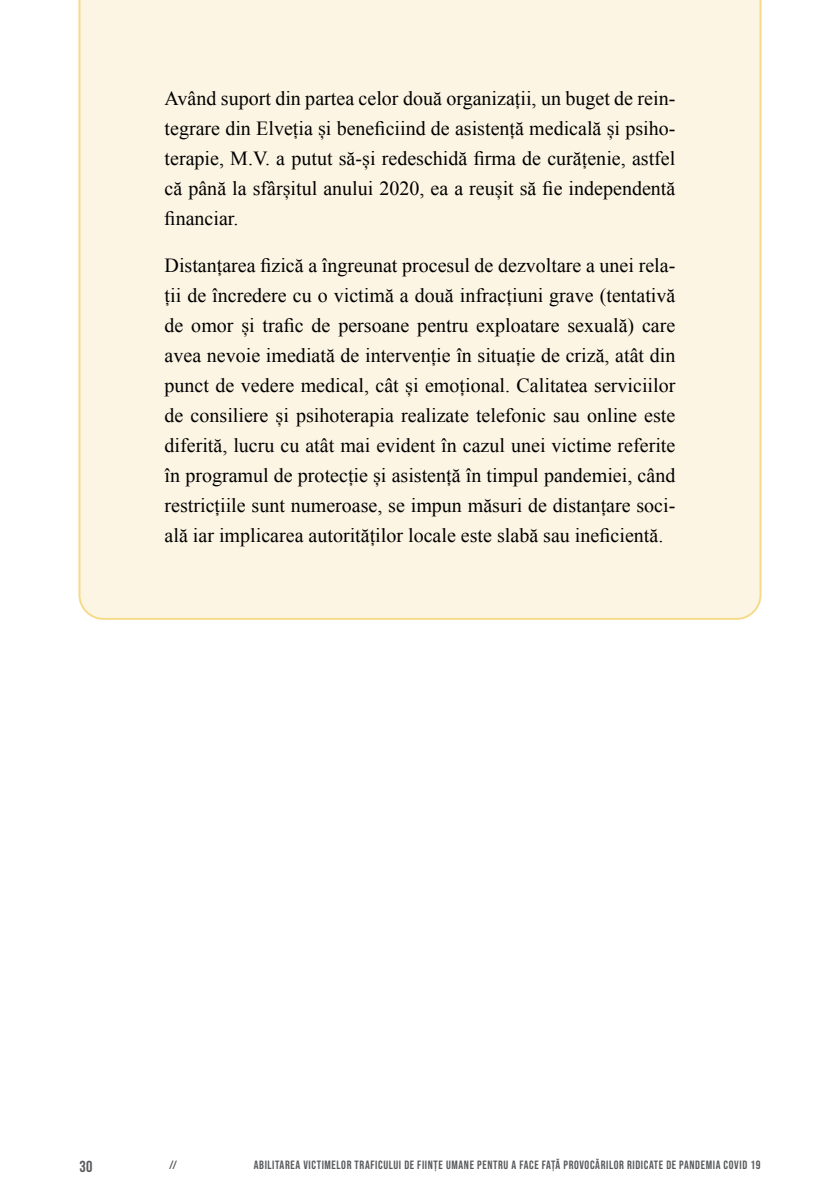
<style>
.page{position:relative;width:840px;height:1191px;background:#fff}
.page>*{position:absolute;margin:0;border:0;box-sizing:border-box;transform-origin:0 0}
.t1{font:20px/30px "Times New Roman";color:#000;text-align:justify}
.t2{font:700 16px "Bebas Neue";color:#58595b}
.t3{font:12px "Bebas Neue";letter-spacing:.05em;color:#58595b}
</style>
<div class="page">
<div style="left:78px;top:0;width:683px;height:620px;background:#fcf5e3"></div>
<p class="t1" style="left:164px;top:83px;width:512px">Având suport din partea celor două organizații, un buget de rein&shy;tegrare din Elveția și beneficiind de asistență medicală și psiho&shy;terapie, M.V. a putut să-și redeschidă firma de curățenie, astfel că până la sfârșitul anului 2020, ea a reușit să fie independentă financiar.</p>
<p class="t1" style="left:164px;top:250px;width:512px">Distanțarea fizică a îngreunat procesul de dezvoltare a unei rela&shy;ții de încredere cu o victimă a două infracțiuni grave (tentativă de omor și trafic de persoane pentru exploatare sexuală) care avea nevoie imediată de intervenție în situație de criză, atât din punct de vedere medical, cât și emoțional. Calitatea serviciilor de consiliere și psihoterapia realizate telefonic sau online este diferită, lucru cu atât mai evident în cazul unei victime referite în programul de protecție și asistență în timpul pandemiei, când restricțiile sunt numeroase, se impun măsuri de distanțare soci&shy;ală iar implicarea autorităților locale este slabă sau ineficientă.</p>
<p class="t2" style="left:79px;top:1158px;width:15px">30</p>
<p class="t3" style="left:169px;top:1158px;width:10px">//</p>
<p class="t3" style="left:254px;top:1158px;width:508px">ABILITAREA VICTIMELOR TRAFICULUI DE FIINȚE UMANE PENTRU A FACE FAȚĂ PROVOCĂRILOR RIDICATE DE PANDEMIA COVID 19</p>
</div>
